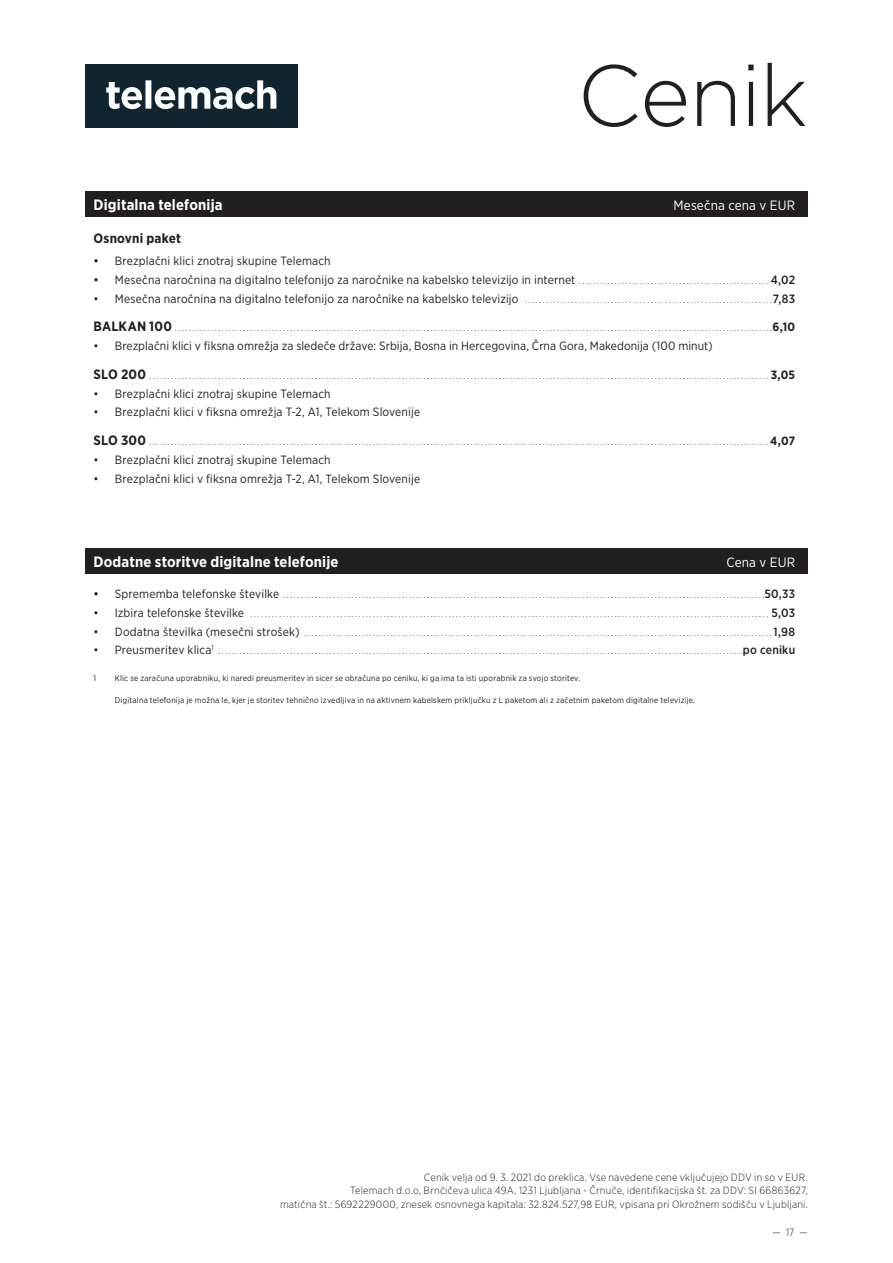
<style>
.page{position:relative;width:893px;height:1263px;background:#fff}
.page>*{position:absolute;margin:0;border:0;box-sizing:border-box;transform-origin:0 0}
.t1{font:300 86.4px "Gotham";letter-spacing:-.02em;color:#231f20}
.t2{font:700 15px "Gotham Narrow";letter-spacing:.01em;color:#fff}
.t3{font:13.5px "Gotham Narrow";letter-spacing:.01em;color:#fff}
.t4{font:700 13.5px "Gotham Narrow";letter-spacing:.015em;color:#231f20}
.t5{font:12px "Gotham Narrow";letter-spacing:.01em;color:#231f20}
.t6{font:300 10.5px/13.5px "Gotham Narrow";letter-spacing:.02em;color:#231f20;text-align:right}
.t7{font:300 10.5px "Gotham Narrow";color:#112731}
.t8{font:8.25px "Gotham Narrow";letter-spacing:.02em;color:#231f20}
.t9{font:7.5px "Gotham Narrow";color:#231f20}
.s1{font-weight:500}
.s2{font-size:7.5px}
.s3{font-weight:700;font-size:13.5px}
.s4{font-weight:700;font-size:12px}
.s5{font-weight:500;font-size:12px}
.s6{font-size:12px}
</style>
<div class="page">
<div style="left:85px;top:64px;width:213px;height:64px;background:#112530"></div>
<svg style="left:106px;top:80px;width:170px;height:29px"></svg>
<div style="left:85px;top:191px;width:723px;height:26px;background:#231f20"></div>
<div style="left:85px;top:549px;width:723px;height:25px;background:#231f20"></div>
<h1 class="t1" style="left:577px;top:41px;width:232px">Cenik</h1>
<p class="t2" style="left:94px;top:195px;width:131px">Digitalna telefonija</p>
<p class="t3" style="left:673px;top:197px;width:123px">Mesečna cena v EUR</p>
<p class="t4" style="left:94px;top:230px;width:89px">Osnovni paket</p>
<p class="t5" style="left:94px;top:254px;width:239px"><span class="s1">•</span> Brezplačni klici znotraj skupine Telemach</p>
<p class="t5" style="left:94px;top:272px;width:703px"><span class="s1">•</span> Mesečna naročnina na digitalno telefonijo za naročnike na kabelsko televizijo in internet <span class="s2">. . . . . . . . . . . . . . . . . . . . . . . . . . . . . . . . . . . . . . . . . . . . . . . . . . . . .</span> <span class="s1">4,02</span></p>
<p class="t5" style="left:94px;top:291px;width:703px">• Mesečna naročnina na digitalno telefonijo za naročnike na kabelsko televizijo <span class="s2">. . . . . . . . . . . . . . . . . . . . . . . . . . . . . . . . . . . . . . . . . . . . . . . . . . . . . . . . . . . . . . . . . . . .</span> <span class="s1">7,83</span></p>
<p class="t9" style="left:94px;top:324px;width:703px"><span class="s3">BALKAN 100</span> . . . . . . . . . . . . . . . . . . . . . . . . . . . . . . . . . . . . . . . . . . . . . . . . . . . . . . . . . . . . . . . . . . . . . . . . . . . . . . . . . . . . . . . . . . . . . . . . . . . . . . . . . . . . . . . . . . . . . . . . . . . . . . . . . . . . . . . . . . . . . . . . . . . . . . . . . . . . . . . . . . . . . <span class="s4">6,10</span></p>
<p class="t5" style="left:94px;top:338px;width:620px">• Brezplačni klici v fiksna omrežja za sledeče države: Srbija, Bosna in Hercegovina, Črna Gora, Makedonija (100 minut)</p>
<p class="t9" style="left:94px;top:372px;width:703px"><span class="s3">SLO 200</span> . . . . . . . . . . . . . . . . . . . . . . . . . . . . . . . . . . . . . . . . . . . . . . . . . . . . . . . . . . . . . . . . . . . . . . . . . . . . . . . . . . . . . . . . . . . . . . . . . . . . . . . . . . . . . . . . . . . . . . . . . . . . . . . . . . . . . . . . . . . . . . . . . . . . . . . . . . . . . . . . . . . . . . . . . . . . <span class="s4">3,05</span></p>
<p class="t5" style="left:94px;top:386px;width:239px">• Brezplačni klici znotraj skupine Telemach</p>
<p class="t5" style="left:94px;top:405px;width:328px">• Brezplačni klici v fiksna omrežja T-2, A1, Telekom Slovenije</p>
<p class="t9" style="left:94px;top:438px;width:703px"><span class="s3">SLO 300</span> . . . . . . . . . . . . . . . . . . . . . . . . . . . . . . . . . . . . . . . . . . . . . . . . . . . . . . . . . . . . . . . . . . . . . . . . . . . . . . . . . . . . . . . . . . . . . . . . . . . . . . . . . . . . . . . . . . . . . . . . . . . . . . . . . . . . . . . . . . . . . . . . . . . . . . . . . . . . . . . . . . . . . . . . . . . . <span class="s4">4,07</span></p>
<p class="t5" style="left:94px;top:452px;width:239px">• Brezplačni klici znotraj skupine Telemach</p>
<p class="t5" style="left:94px;top:471px;width:328px">• Brezplačni klici v fiksna omrežja T-2, A1, Telekom Slovenije</p>
<p class="t2" style="left:94px;top:552px;width:246px">Dodatne storitve digitalne telefonije</p>
<p class="t3" style="left:726px;top:554px;width:70px">Cena v EUR</p>
<p class="t9" style="left:94px;top:591px;width:703px"><span class="s5">•</span> <span class="s6">Sprememba telefonske številke</span> . . . . . . . . . . . . . . . . . . . . . . . . . . . . . . . . . . . . . . . . . . . . . . . . . . . . . . . . . . . . . . . . . . . . . . . . . . . . . . . . . . . . . . . . . . . . . . . . . . . . . . . . . . . . . . . . . . . . . . . . . . . . . . . . . . . . . <span class="s5">50,33</span></p>
<p class="t9" style="left:94px;top:610px;width:703px"><span class="s6">• Izbira telefonske številke</span> . . . . . . . . . . . . . . . . . . . . . . . . . . . . . . . . . . . . . . . . . . . . . . . . . . . . . . . . . . . . . . . . . . . . . . . . . . . . . . . . . . . . . . . . . . . . . . . . . . . . . . . . . . . . . . . . . . . . . . . . . . . . . . . . . . . . . . . . . . . . . . . . <span class="s5">5,03</span></p>
<p class="t9" style="left:94px;top:628px;width:703px"><span class="s6">• Dodatna številka (mesečni strošek)</span> . . . . . . . . . . . . . . . . . . . . . . . . . . . . . . . . . . . . . . . . . . . . . . . . . . . . . . . . . . . . . . . . . . . . . . . . . . . . . . . . . . . . . . . . . . . . . . . . . . . . . . . . . . . . . . . . . . . . . . . . . . . . . . . . . <span class="s5">1,98</span></p>
<p class="t5" style="left:94px;top:643px;width:122px">• Preusmeritev klica<sup>1</sup></p>
<p class="t9" style="left:218px;top:647px;width:578px">. . . . . . . . . . . . . . . . . . . . . . . . . . . . . . . . . . . . . . . . . . . . . . . . . . . . . . . . . . . . . . . . . . . . . . . . . . . . . . . . . . . . . . . . . . . . . . . . . . . . . . . . . . . . . . . . . . . . . . . . . . . . . . . . . . . . . . . . . . . . . . . . . <span class="s5">po ceniku</span></p>
<p class="t8" style="left:94px;top:673px;width:4px">1</p>
<p class="t8" style="left:115px;top:673px;width:466px">Klic se zaračuna uporabniku, ki naredi preusmeritev in sicer se obračuna po ceniku, ki ga ima ta isti uporabnik za svojo storitev.</p>
<p class="t8" style="left:115px;top:695px;width:581px">Digitalna telefonija je možna le, kjer je storitev tehnično izvedljiva in na aktivnem kabelskem priključku z L paketom ali z začetnim paketom digitalne televizije.</p>
<p class="t6" style="left:280px;top:1170px;width:529px">Cenik velja od 9. 3. 2021 do preklica. Vse navedene cene vključujejo DDV in so v EUR.<br>Telemach d.o.o, Brnčičeva ulica 49A, 1231 Ljubljana - Črnuče, identifikacijska št. za DDV: SI 66863627,<br>matična št.: 5692229000, znesek osnovnega kapitala: 32.824.527,98 EUR, vpisana pri Okrožnem sodišču v Ljubljani.</p>
<h3 class="t7" style="left:773px;top:1226px;width:37px">— 17 —</h3>
</div>
